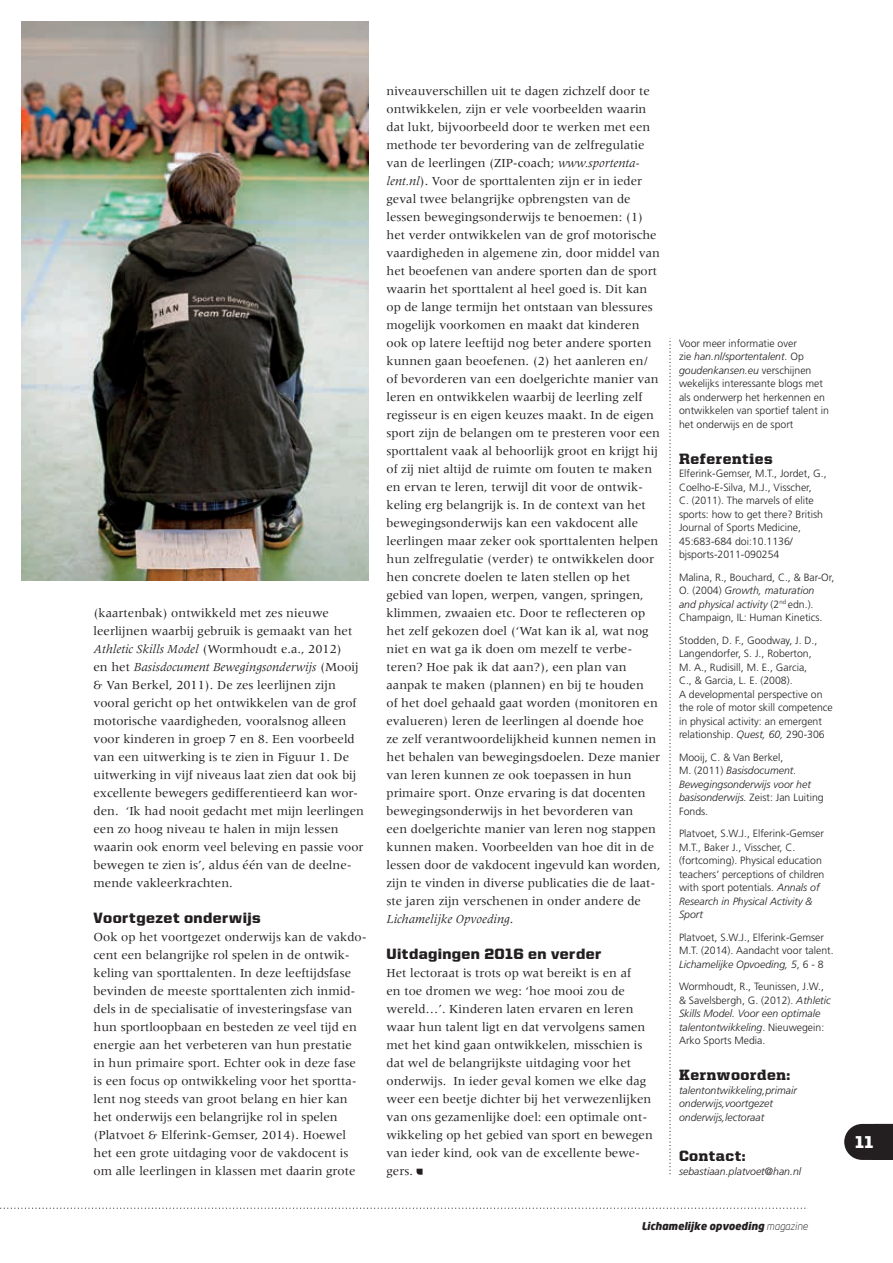
<style>
.page{position:relative;width:893px;height:1263px;background:#fff}
.page>*{position:absolute;margin:0;border:0;box-sizing:border-box;transform-origin:0 0}
.t1{font:900 17.25px "United Sans Reg";color:#fff}
.t2{font:900 15px "United Sans Reg";letter-spacing:.025em;color:#231f20}
.t3{font:900 15px "United Serif Reg";letter-spacing:.04em;color:#231f20}
.t4{font:12.75px/18px "Meridien LT Std";color:#231f20}
.t5{font:300 10.5px/13.5px "Frutiger LT Std";color:#231f20}
.t6{font:italic 300 10.5px/13.5px "Frutiger LT Std";color:#231f20}
.t7{font:italic 900 10.5px "Neo Sans";color:#231f20}
.s1{font-style:italic}
.s2{font-style:normal}
.s3{font-weight:300}
</style>
<div class="page">
<svg style="left:669px;top:338px;width:2px;height:837px"></svg>
<svg style="left:417px;top:1169px;width:6px;height:6px"></svg>
<img style="left:21px;top:21px;width:347px;height:560px">
<svg style="left:844px;top:1124px;width:49px;height:36px;background:#353132"></svg>
<svg style="left:0;top:1207px;width:808px;height:2px"></svg>
<p class="t4" style="left:94px;top:603px;width:272px">(kaartenbak) ontwikkeld met zes nieuwe leerlijnen waarbij gebruik is gemaakt van het <span class="s1">Athletic Skills Model</span> (Wormhoudt e.a., 2012)<br>en het <span class="s1">Basisdocument Bewegingsonderwijs</span> (Mooij &amp; Van Berkel, 2011). De zes leerlijnen zijn vooral gericht op het ontwikkelen van de grof motorische vaardigheden, vooralsnog alleen voor kinderen in groep 7 en 8. Een voorbeeld van een uitwerking is te zien in Figuur 1. De uitwerking in vijf niveaus laat zien dat ook bij excellente bewegers gedifferentieerd kan wor&shy;den. ‘Ik had nooit gedacht met mijn leerlingen een zo hoog niveau te halen in mijn lessen waarin ook enorm veel beleving en passie voor bewegen te zien is’, aldus één van de deelne&shy;mende vakleerkrachten.</p>
<p class="t2" style="left:94px;top:909px;width:169px">Voortgezet onderwijs</p>
<p class="t4" style="left:94px;top:927px;width:275px">Ook op het voortgezet onderwijs kan de vakdo&shy;cent een belangrijke rol spelen in de ontwik&shy;keling van sporttalenten. In deze leeftijdsfase bevinden de meeste sporttalenten zich inmid&shy;dels in de specialisatie of investeringsfase van hun sportloopbaan en besteden ze veel tijd en energie aan het verbeteren van hun prestatie<br>in hun primaire sport. Echter ook in deze fase is een focus op ontwikkeling voor het sportta&shy;lent nog steeds van groot belang en hier kan het onderwijs een belangrijke rol in spelen (Platvoet &amp; Elferink-Gemser, 2014). Hoewel het een grote uitdaging voor de vakdocent is om alle leerlingen in klassen met daarin grote</p>
<p class="t4" style="left:386px;top:81px;width:276px">niveauverschillen uit te dagen zichzelf door te ontwikkelen, zijn er vele voorbeelden waarin dat lukt, bijvoorbeeld door te werken met een methode ter bevordering van de zelfregulatie van de leerlingen (ZIP-coach; <span class="s1">www.sportenta&shy;lent.nl</span>). Voor de sporttalenten zijn er in ieder geval twee belangrijke opbrengsten van de lessen bewegingsonderwijs te benoemen: (1) het verder ontwikkelen van de grof motorische vaardigheden in algemene zin, door middel van het beoefenen van andere sporten dan de sport waarin het sporttalent al heel goed is. Dit kan op de lange termijn het ontstaan van blessures mogelijk voorkomen en maakt dat kinderen ook op latere leeftijd nog beter andere sporten kunnen gaan beoefenen. (2) het aanleren en/ of bevorderen van een doelgerichte manier van leren en ontwikkelen waarbij de leerling zelf regisseur is en eigen keuzes maakt. In de eigen sport zijn de belangen om te presteren voor een sporttalent vaak al behoorlijk groot en krijgt hij of zij niet altijd de ruimte om fouten te maken en ervan te leren, terwijl dit voor de ontwik&shy;keling erg belangrijk is. In de context van het bewegingsonderwijs kan een vakdocent alle leerlingen maar zeker ook sporttalenten helpen hun zelfregulatie (verder) te ontwikkelen door hen concrete doelen te laten stellen op het gebied van lopen, werpen, vangen, springen, klimmen, zwaaien etc. Door te reflecteren op het zelf gekozen doel (‘Wat kan ik al, wat nog niet en wat ga ik doen om mezelf te verbe&shy;teren? Hoe pak ik dat aan?), een plan van aanpak te maken (plannen) en bij te houden<br>of het doel gehaald gaat worden (monitoren en evalueren) leren de leerlingen al doende hoe<br>ze zelf verantwoordelijkheid kunnen nemen in het behalen van bewegingsdoelen. Deze manier van leren kunnen ze ook toepassen in hun primaire sport. Onze ervaring is dat docenten bewegingsonderwijs in het bevorderen van<br>een doelgerichte manier van leren nog stappen kunnen maken. Voorbeelden van hoe dit in de lessen door de vakdocent ingevuld kan worden, zijn te vinden in diverse publicaties die de laat&shy;ste jaren zijn verschenen in onder andere de <span class="s1">Lichamelijke Opvoeding</span>.</p>
<p class="t2" style="left:386px;top:945px;width:216px">Uitdagingen 2016 en verder</p>
<p class="t4" style="left:386px;top:963px;width:268px">Het lectoraat is trots op wat bereikt is en af<br>en toe dromen we weg: ‘hoe mooi zou de wereld…’. Kinderen laten ervaren en leren waar hun talent ligt en dat vervolgens samen met het kind gaan ontwikkelen, misschien is dat wel de belangrijkste uitdaging voor het onderwijs. In ieder geval komen we elke dag weer een beetje dichter bij het verwezenlijken van ons gezamenlijke doel: een optimale ont&shy;wikkeling op het gebied van sport en bewegen van ieder kind, ook van de excellente bewe&shy;gers.</p>
<p class="t5" style="left:679px;top:336px;width:151px">Voor meer informatie over<br>zie <span class="s1">han.nl/sportentalent</span>. Op <span class="s1">goudenkansen.eu</span> verschijnen wekelijks interessante blogs met als onderwerp het herkennen en ontwikkelen van sportief talent in het onderwijs en de sport</p>
<p class="t3" style="left:679px;top:450px;width:95px">Referenties</p>
<p class="t5" style="left:679px;top:467px;width:149px">Elferink-Gemser, M.T., Jordet, G.,<br>Coelho-E-Silva, M.J., Visscher,<br>C. (2011). The marvels of elite sports: how to get there? British<br>Journal of Sports Medicine,<br>45:683-684 doi:10.1136/ bjsports-2011-090254</p>
<p class="t5" style="left:679px;top:570px;width:157px">Malina, R., Bouchard, C., &amp; Bar-Or,<br>O. (2004) <span class="s1">Growth, maturation<br>and physical activity</span> (2<sup>nd</sup> edn.).<br>Champaign, IL: Human Kinetics.</p>
<p class="t5" style="left:679px;top:633px;width:155px">Stodden, D. F., Goodway, J. D.,<br>Langendorfer, S. J., Roberton,<br>M. A., Rudisill, M. E., Garcia,<br>C., &amp; Garcia, L. E. (2008).<br>A developmental perspective on the role of motor skill competence in physical activity: an emergent relationship. <span class="s1">Quest, 60,</span> 290-306</p>
<p class="t6" style="left:679px;top:750px;width:146px"><span class="s2">Mooij, C. &amp; Van Berkel,<br>M. (2011)</span> Basisdocument.<br>Bewegingsonderwijs voor het basisonderwijs. <span class="s2">Zeist: Jan Luiting<br>Fonds.</span></p>
<p class="t5" style="left:679px;top:827px;width:147px">Platvoet, S.W.J., Elferink-Gemser<br>M.T., Baker J., Visscher, C. (fortcoming). Physical education teachers’ perceptions of children with sport potentials. <span class="s1">Annals of<br>Research in Physical Activity &amp;<br>Sport</span></p>
<p class="t5" style="left:679px;top:930px;width:156px">Platvoet, S.W.J., Elferink-Gemser<br>M.T. (2014). Aandacht voor talent.<br><span class="s1">Lichamelijke Opvoeding, 5</span>, 6 - 8</p>
<p class="t5" style="left:679px;top:980px;width:153px">Wormhoudt, R., Teunissen, J.W., &amp; Savelsbergh, G. (2012). <span class="s1">Athletic<br>Skills Model. Voor een optimale talentontwikkeling</span>. Nieuwegein:<br>Arko Sports Media.</p>
<p class="t3" style="left:679px;top:1067px;width:113px">Kernwoorden:</p>
<p class="t6" style="left:679px;top:1083px;width:119px">talentontwikkeling,primair onderwijs,voortgezet onderwijs,lectoraat</p>
<p class="t3" style="left:679px;top:1148px;width:68px">Contact:</p>
<p class="t6" style="left:679px;top:1164px;width:124px">sebastiaan.platvoet@han.nl</p>
<p class="t7" style="left:641px;top:1219px;width:168px">Lichamelijke opvoeding <span class="s3">magazine</span></p>
<h1 class="t1" style="left:855px;top:1133px;width:20px">11</h1>
</div>
